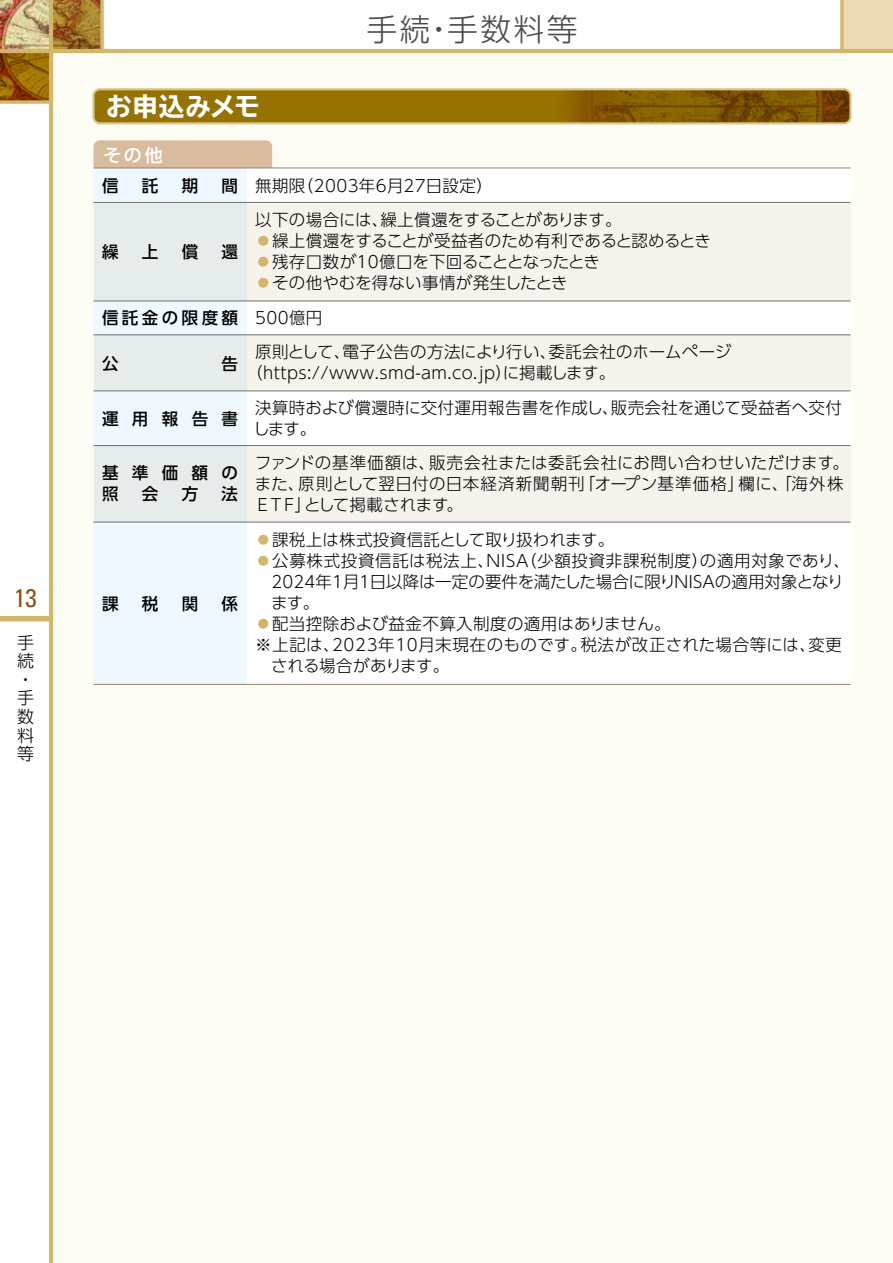
<style>
.page{position:relative;width:893px;height:1263px;background:#fff}
.page>*{position:absolute;margin:0;border:0;box-sizing:border-box;transform-origin:0 0}
.t1{font:300 30.75px "UD Shin Go Pro";letter-spacing:.08em;color:#4c4948}
.t2{font:700 expanded 25.5px "TBUD Go Std";letter-spacing:.025em;color:#fff}
.t3{font:condensed 25.5px "Univers";color:#8d5015}
.t4{font:500 18px "UD Shin Go Pro";color:#fff}
.t5{font:300 16.95px/18.6px "UD Shin Go Pro";color:#000}
.t6{font:300 16.5px/34.5px "UD Shin Go Pro";letter-spacing:.02em;color:#000}
.t7{font:300 16.5px "UD Shin Go Pro";letter-spacing:.04em;color:#000}
.t8{font:500 16.5px/21px "UD Shin Go Pro";letter-spacing:.81em;color:#000}
.t9{font:300 16.5px "UD Shin Go Pro";color:#000}
.t10{font:300 16.5px "UD Shin Go Pro";letter-spacing:-.005em;color:#000}
.t11{font:300 16.5px "UD Shin Go Pro";letter-spacing:-.025em;color:#000}
.t12{font:500 16.5px "UD Shin Go Pro";letter-spacing:.205em;color:#000}
.s1{color:#d3b66b}
</style>
<div class="page">
<img style="left:0;top:0;width:49px;height:49px">
<svg style="left:0;top:53px;width:49px;height:47px"></svg>
<svg style="left:53px;top:0;width:47px;height:49px"></svg>
<div style="left:842px;top:0;width:51px;height:51px;background:#eadab6"></div>
<div style="left:51px;top:51px;width:842px;height:1212px;background:#fdfcf5"></div>
<div style="left:0;top:616px;width:51px;height:5px;background:#d3b66b"></div>
<hr style="left:49px;top:0;width:4px;height:1263px;background:#d3b66b">
<hr style="left:0;top:49px;width:893px;height:4px;background:#d3b66b">
<svg style="left:0;top:100px;width:49px;height:4px"></svg>
<svg style="left:100px;top:0;width:4px;height:49px"></svg>
<svg style="left:840px;top:0;width:4px;height:49px"></svg>
<div style="left:94px;top:140px;width:178px;height:34px;background:#d9bb9e;border-radius:6px"></div>
<div style="left:247px;top:168px;width:603px;height:516px;background:#fff"></div>
<div style="left:94px;top:168px;width:153px;height:516px;background:#eff8fe"></div>
<div style="left:94px;top:202px;width:756px;height:99px;background:linear-gradient(to right,#ebeeec,#faf5ed)"></div>
<div style="left:94px;top:335px;width:756px;height:56px;background:linear-gradient(to right,#ebeeec,#faf5ed)"></div>
<div style="left:94px;top:446px;width:756px;height:76px;background:linear-gradient(to right,#ebeeec,#faf5ed)"></div>
<div style="left:94px;top:89px;width:756px;height:34px;background:#967200;border-radius:6px"></div>
<img style="left:569px;top:91px;width:281px;height:32px">
<div style="left:92px;top:88px;width:759px;height:36px;border:2px solid #dbc284;border-radius:6px"></div>
<hr style="left:94px;top:167px;width:756px;height:1px;background:#9d8771">
<hr style="left:94px;top:202px;width:756px;height:1px;background:#727171">
<hr style="left:94px;top:301px;width:756px;height:1px;background:#727171">
<hr style="left:94px;top:335px;width:756px;height:1px;background:#727171">
<hr style="left:94px;top:391px;width:756px;height:1px;background:#727171">
<hr style="left:94px;top:445px;width:756px;height:1px;background:#727171">
<hr style="left:94px;top:522px;width:756px;height:1px;background:#727171">
<hr style="left:94px;top:684px;width:756px;height:1px;background:#9d8771">
<h2 class="t3" style="left:14px;top:582px;width:24px">13</h2>
<p class="t5" style="left:17px;top:632px;width:18px">手続・手数料等</p>
<h1 class="t1" style="left:366px;top:4px;width:213px">手続・手数料等</h1>
<h2 class="t2" style="left:106px;top:92px;width:155px">お申込みメモ</h2>
<p class="t4" style="left:103px;top:140px;width:61px">その他</p>
<p class="t8" style="left:102px;top:175px;width:18px">信</p>
<p class="t8" style="left:142px;top:175px;width:18px">託</p>
<p class="t8" style="left:182px;top:175px;width:18px">期</p>
<p class="t8" style="left:222px;top:175px;width:18px">間</p>
<p class="t6" style="left:255px;top:168px;width:368px">無期限（2003年6月27日設定）<br>以下の場合には、繰上償還をすることがあります。</p>
<p class="t9" style="left:255px;top:228px;width:457px"><span class="s1">●</span>繰上償還をすることが受益者のため有利であると認めるとき</p>
<p class="t10" style="left:255px;top:249px;width:346px"><span class="s1">●</span>残存口数が10億口を下回ることとなったとき</p>
<p class="t6" style="left:255px;top:265px;width:478px"><span class="s1">●</span>その他やむを得ない事情が発生したとき<br>500億円<br>原則として、電子公告の方法により行い、委託会社のホームページ</p>
<p class="t6" style="left:255px;top:355px;width:588px;text-indent:-9px">（https://www.smd-am.co.jp）に掲載します。<br>決算時および償還時に交付運用報告書を作成し、販売会社を通じて受益者へ交付</p>
<p class="t6" style="left:253px;top:411px;width:597px">します。<br>ファンドの基準価額は、販売会社または委託会社にお問い合わせいただけます。</p>
<p class="t6" style="left:254px;top:473px;width:591px;line-height:21px">また、原則として翌日付の日本経済新聞朝刊「オープン基準価格」欄に、「海外株<br>ＥＴＦ」として掲載されます。</p>
<p class="t6" style="left:255px;top:522px;width:361px"><span class="s1">●</span>課税上は株式投資信託として取り扱われます。</p>
<p class="t6" style="left:271px;top:550px;width:580px;line-height:21px;text-indent:-16px"><span class="s1">●</span>公募株式投資信託は税法上、NISA（少額投資非課税制度）の適用対象であり、<br>2024年1月1日以降は一定の要件を満たした場合に限りNISAの適用対象となります。</p>
<p class="t6" style="left:255px;top:606px;width:417px"><span class="s1">●</span>配当控除および益金不算入制度の適用はありません。</p>
<p class="t7" style="left:255px;top:631px;width:588px">※上記は、2023年10月末現在のものです。税法が改正された場合等には、変更</p>
<p class="t11" style="left:271px;top:652px;width:180px">される場合があります。</p>
<p class="t8" style="left:102px;top:241px;width:18px">繰</p>
<p class="t8" style="left:142px;top:241px;width:18px">上</p>
<p class="t8" style="left:182px;top:241px;width:18px">償</p>
<p class="t8" style="left:222px;top:241px;width:18px">還</p>
<p class="t12" style="left:102px;top:305px;width:138px">信託金の限度額</p>
<p class="t8" style="left:102px;top:352px;width:18px">公</p>
<p class="t8" style="left:222px;top:352px;width:18px">告</p>
<p class="t8" style="left:102px;top:408px;width:138px">運用報告書</p>
<p class="t8" style="left:102px;top:462px;width:138px">基準価額の照</p>
<p class="t8" style="left:142px;top:483px;width:18px">会</p>
<p class="t8" style="left:182px;top:483px;width:18px">方</p>
<p class="t8" style="left:222px;top:483px;width:18px">法</p>
<p class="t8" style="left:102px;top:593px;width:18px">課</p>
<p class="t8" style="left:142px;top:593px;width:18px">税</p>
<p class="t8" style="left:182px;top:593px;width:18px">関</p>
<p class="t8" style="left:222px;top:593px;width:18px">係</p>
</div>
